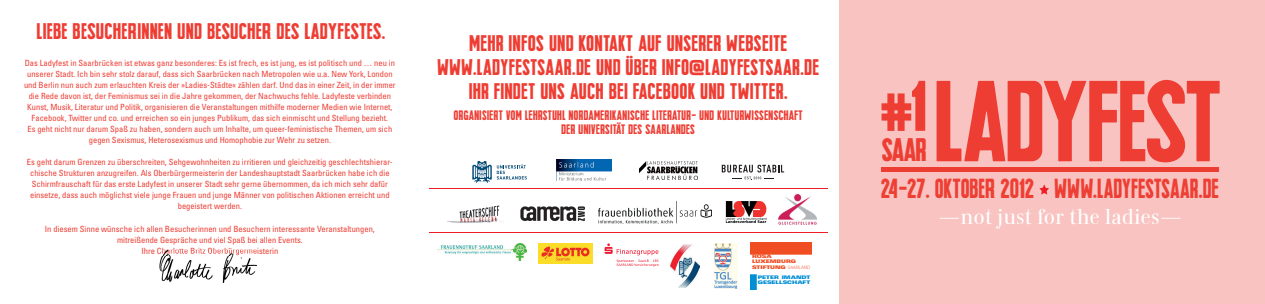
<style>
.page{position:relative;width:1265px;height:304px;background:#fff}
.page>*{position:absolute;margin:0;border:0;box-sizing:border-box;transform-origin:0 0}
.t1{font:100.3px "Ghana Signpainters Divine Healer";letter-spacing:-.005em;color:#ee3e34}
.t2{font:28.5px "Ghana Signpainters Divine Healer";color:#ee3e34}
.t3{font:24.1px "Ghana Signpainters Divine Healer";letter-spacing:.025em;color:#ee3f34;scale:.91 1}
.t4{font:22px "Carmen";letter-spacing:.025em;color:#fff}
.t5{font:19.8px/23.7px "Ghana Signpainters Divine Healer";letter-spacing:.04em;color:#ee3e34;text-align:center}
.t6{font:12px/14.4px "Ghana Signpainters Divine Healer";letter-spacing:.04em;color:#ee3e34;text-align:center}
.t7{font:condensed 8.5px/11px "Univers";color:#ee3e34;text-align:center}
.t8{font:4.9px/5.2px "Linotype Univers 940 Ex X Black";letter-spacing:.005em;color:#f04d22}
.t9{font:4.9px/5.2px "Linotype Univers 940 Ex X Black";letter-spacing:-.005em;color:#008fd5}
.s1{font-family:"Linotype Univers 330";font-weight:300;font-size:4.6px}
</style>
<div class="page">
<div style="left:839px;top:0;width:425px;height:303px;background:#f9c3c1"></div>
<div style="left:881px;top:167px;width:337px;height:5px;background:#ee3e34"></div>
<svg style="left:1039px;top:184px;width:9px;height:10px"></svg>
<img style="left:159px;top:255px;width:97px;height:27px">
<img style="left:159px;top:250px;width:97px;height:5px">
<img style="left:520px;top:206px;width:64px;height:14px">
<img style="left:437px;top:243px;width:89px;height:17px">
<img style="left:598px;top:201px;width:113px;height:22px">
<img style="left:725px;top:201px;width:41px;height:22px">
<svg style="left:750px;top:242px;width:61px;height:12px"></svg>
<svg style="left:750px;top:274px;width:6px;height:15px"></svg>
<img style="left:538px;top:243px;width:54px;height:20px">
<svg style="left:604px;top:243px;width:54px;height:23px"></svg>
<img style="left:447px;top:205px;width:54px;height:18px">
<img style="left:714px;top:243px;width:23px;height:45px">
<img style="left:640px;top:161px;width:57px;height:18px">
<img style="left:556px;top:160px;width:55px;height:20px">
<svg style="left:721px;top:164px;width:63px;height:15px"></svg>
<svg style="left:472px;top:161px;width:54px;height:22px"></svg>
<img style="left:670px;top:244px;width:29px;height:43px">
<img style="left:778px;top:194px;width:39px;height:31px">
<hr style="left:429px;top:188px;width:398px;height:1px;background:#ee1d23">
<hr style="left:429px;top:232px;width:398px;height:1px;background:#ee1d23">
<h3 class="t5" style="left:37px;top:19px;width:350px">LIEBE BESUCHERINNEN UND BESUCHER DES LADYFESTES.</h3>
<p class="t7" style="left:24px;top:57px;width:373px">Das Ladyfest in Saarbrücken ist etwas ganz besonderes: Es ist frech, es ist jung, es ist politisch und … neu in unserer Stadt. Ich bin sehr stolz darauf, dass sich Saarbrücken nach Metropolen wie u.a. New York, London und Berlin nun auch zum erlauchten Kreis der »Ladies-Städte« zählen darf. Und das in einer Zeit, in der immer die Rede davon ist, der Feminismus sei in die Jahre gekommen, der Nachwuchs fehle. Ladyfeste verbinden Kunst, Musik, Literatur und Politik, organisieren die Veranstaltungen mithilfe moderner Medien wie Internet, Facebook, Twitter und co. und erreichen so ein junges Publikum, das sich einmischt und Stellung bezieht.<br>Es geht nicht nur darum Spaß zu haben, sondern auch um Inhalte, um queer-feministische Themen, um sich gegen Sexismus, Heterosexismus und Homophobie zur Wehr zu setzen.</p>
<p class="t7" style="left:27px;top:156px;width:367px">Es geht darum Grenzen zu überschreiten, Sehgewohnheiten zu irritieren und gleichzeitig geschlechtshierar&shy;chische Strukturen anzugreifen. Als Oberbürgermeisterin der Landeshauptstadt Saarbrücken habe ich die Schirmfrauschaft für das erste Ladyfest in unserer Stadt sehr gerne übernommen, da ich mich sehr dafür einsetze, dass auch möglichst viele junge Frauen und junge Männer von politischen Aktionen erreicht und begeistert werden.</p>
<p class="t7" style="left:45px;top:222px;width:331px">In diesem Sinne wünsche ich allen Besucherinnen und Besuchern interessante Veranstaltungen, mitreißende Gespräche und viel Spaß bei allen Events.<br>Ihre Charlotte Britz Oberbürgermeisterin</p>
<h3 class="t5" style="left:437px;top:31px;width:383px">MEHR INFOS UND KONTAKT AUF UNSERER WEBSEITE<br>WWW.LADYFESTSAAR.DE UND ÜBER INFO@LADYFESTSAAR.DE<br>IHR FINDET UNS AUCH BEI FACEBOOK UND TWITTER.</h3>
<h3 class="t6" style="left:454px;top:108px;width:350px">ORGANISIERT VOM LEHRSTUHL NORDAMERIKANISCHE LITERATUR- UND KULTURWISSENSCHAFT<br>DER UNIVERSITÄT DES SAARLANDES</h3>
<p class="t8" style="left:752px;top:253px;width:60px">ROSA<br>LUXEMBURG<br>STIFTUNG <span class="s1">SAARLAND</span></p>
<p class="t9" style="left:757px;top:274px;width:54px">PETER IMANDT<br>GESELLSCHAFT</p>
<h1 class="t1" style="left:880px;top:61px;width:341px"><sup>#</sup><sup>1</sup>LADYFEST</h1>
<h3 class="t3" style="left:881px;top:174px;width:372px">24-27. OKTOBER 2012 WWW.LADYFESTSAAR.DE</h3>
<h3 class="t4" style="left:938px;top:203px;width:245px">—not just for the ladies—</h3>
<h2 class="t2" style="left:881px;top:133px;width:46px">SAAR</h2>
</div>
